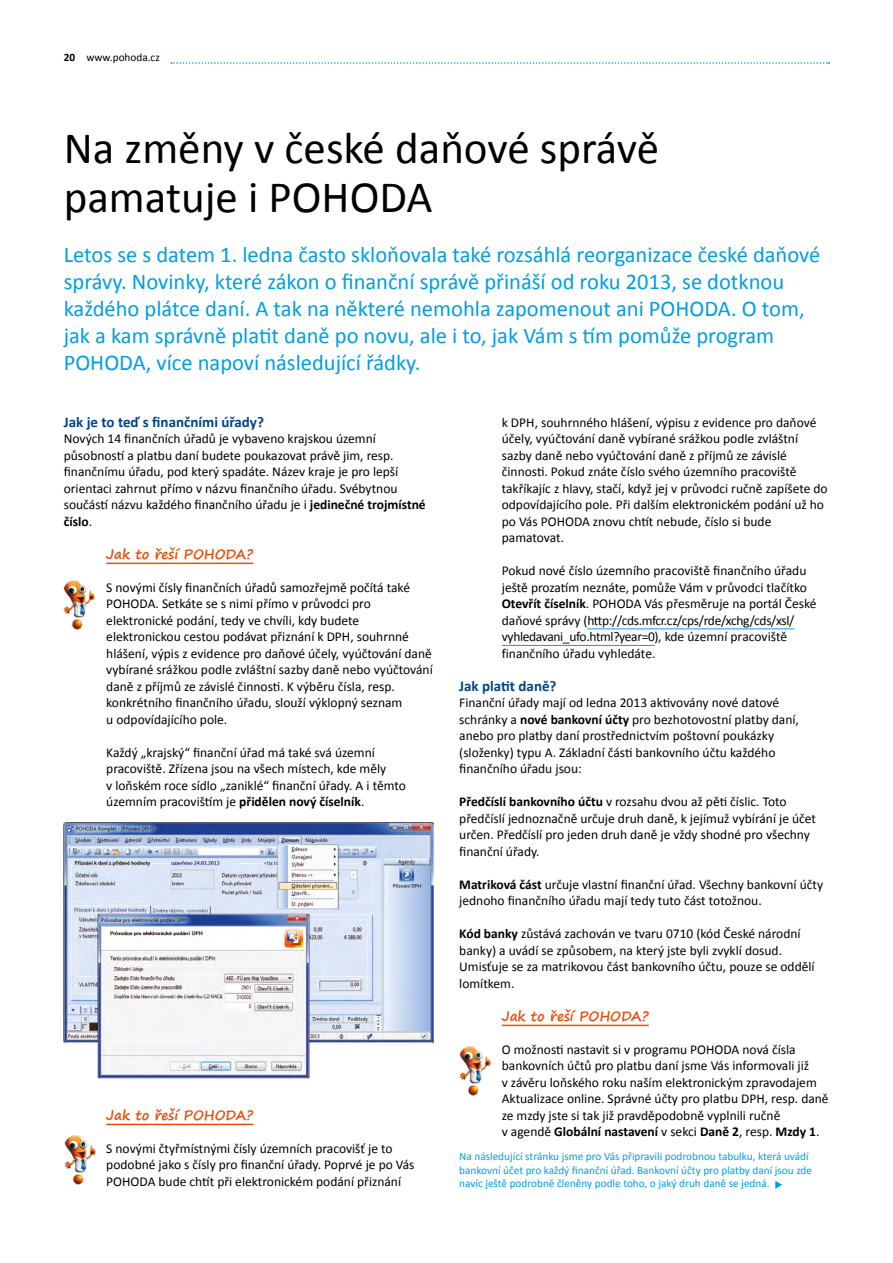
<style>
.page{position:relative;width:893px;height:1263px;background:#fff}
.page>*{position:absolute;margin:0;border:0;box-sizing:border-box;transform-origin:0 0}
.t1{font:45px/49.5px "Calibri";color:#000}
.t2{font:22.5px/27px "Calibri";color:#009ee3}
.t3{font:700 15px "Calibri";color:#004288}
.t4{font:13.5px/16.5px "Calibri";color:#000}
.t5{font:700 13.5px "Segoe Print";color:#e94d0a}
.t6{font:11.25px/13.5px "Calibri";color:#009ee3}
.t7{font:11.25px "Calibri";color:#000}
.s1{font-weight:700}
</style>
<div class="page">
<svg style="left:171px;top:62px;width:658px;height:2px"></svg>
<hr style="left:106px;top:563px;width:147px;height:1px;background:#e94d0a">
<hr style="left:106px;top:1124px;width:147px;height:1px;background:#e94d0a">
<hr style="left:587px;top:628px;width:207px;height:1px;background:#009ee3">
<hr style="left:502px;top:645px;width:153px;height:1px;background:#009ee3">
<hr style="left:502px;top:1025px;width:147px;height:1px;background:#e94d0a">
<img style="left:63px;top:580px;width:32px;height:50px">
<img style="left:64px;top:1135px;width:32px;height:50px">
<img style="left:459px;top:1046px;width:32px;height:50px">
<img style="left:64px;top:823px;width:370px;height:256px">
<svg style="left:775px;top:1181px;width:7px;height:8px"></svg>
<p class="t7" style="left:64px;top:50px;width:97px"><span class="s1">20</span> www.pohoda.cz</p>
<h1 class="t1" style="left:64px;top:121px;width:597px">Na změny v české daňové správě pamatuje i POHODA</h1>
<p class="t2" style="left:64px;top:240px;width:758px">Letos se s datem 1. ledna často skloňovala také rozsáhlá reorganizace české daňové správy. Novinky, které zákon o finanční správě přináší od roku 2013, se dotknou každého plátce daní. A tak na některé nemohla zapomenout ani POHODA. O tom, jak a kam správně platit daně po novu, ale i to, jak Vám s tím pomůže program POHODA, více napoví následující řádky.</p>
<p class="t3" style="left:64px;top:412px;width:202px">Jak je to teď s finančními úřady?</p>
<p class="t4" style="left:64px;top:430px;width:363px">Nových 14 finančních úřadů je vybaveno krajskou územní působností a platbu daní budete poukazovat právě jim, resp. finančnímu úřadu, pod který spadáte. Název kraje je pro lepší orientaci zahrnut přímo v názvu finančního úřadu. Svébytnou součástí názvu každého finančního úřadu je i <span class="s1">jedinečné trojmístné číslo</span>.</p>
<p class="t5" style="left:106px;top:542px;width:148px">Jak to řeší POHODA?</p>
<p class="t4" style="left:106px;top:578px;width:328px">S novými čísly finančních úřadů samozřejmě počítá také POHODA. Setkáte se s nimi přímo v průvodci pro elektronické podání, tedy ve chvíli, kdy budete elektronickou cestou podávat přiznání k DPH, souhrnné hlášení, výpis z evidence pro daňové účely, vyúčtování daně vybírané srážkou podle zvláštní sazby daně nebo vyúčtování daně z příjmů ze závislé činnosti. K výběru čísla, resp. konkrétního finančního úřadu, slouží výklopný seznam<br>u odpovídajícího pole.</p>
<p class="t4" style="left:106px;top:743px;width:301px">Každý „krajský“ finanční úřad má také svá územní pracoviště. Zřízena jsou na všech místech, kde měly<br>v loňském roce sídlo „zaniklé“ finanční úřady. A i těmto územním pracovištím je <span class="s1">přidělen nový číselník</span>.</p>
<p class="t5" style="left:106px;top:1103px;width:148px">Jak to řeší POHODA?</p>
<p class="t4" style="left:106px;top:1139px;width:310px">S novými čtyřmístnými čísly územních pracovišť je to podobné jako s čísly pro finanční úřady. Poprvé je po Vás<br>POHODA bude chtít při elektronickém podání přiznání</p>
<p class="t4" style="left:502px;top:413px;width:327px">k DPH, souhrnného hlášení, výpisu z evidence pro daňové účely, vyúčtování daně vybírané srážkou podle zvláštní sazby daně nebo vyúčtování daně z příjmů ze závislé činnosti. Pokud znáte číslo svého územního pracoviště takříkajíc z hlavy, stačí, když jej v průvodci ručně zapíšete do odpovídajícího pole. Při dalším elektronickém podání už ho po Vás POHODA znovu chtít nebude, číslo si bude pamatovat.</p>
<p class="t4" style="left:502px;top:562px;width:316px">Pokud nové číslo územního pracoviště finančního úřadu ještě prozatím neznáte, pomůže Vám v průvodci tlačítko <span class="s1">Otevřít číselník</span>. POHODA Vás přesměruje na portál České daňové správy (http://cds.mfcr.cz/cps/rde/xchg/cds/xsl/ vyhledavani_ufo.html?year=0), kde územní pracoviště finančního úřadu vyhledáte.</p>
<p class="t3" style="left:459px;top:676px;width:99px">Jak platit daně?</p>
<p class="t4" style="left:459px;top:694px;width:341px">Finanční úřady mají od ledna 2013 aktivovány nové datové schránky a <span class="s1">nové bankovní účty</span> pro bezhotovostní platby daní, anebo pro platby daní prostřednictvím poštovní poukázky (složenky) typu A. Základní části bankovního účtu každého finančního úřadu jsou:</p>
<p class="t4" style="left:459px;top:793px;width:358px"><span class="s1">Předčíslí bankovního účtu</span> v rozsahu dvou až pěti číslic. Toto předčíslí jednoznačně určuje druh daně, k jejímuž vybírání je účet určen. Předčíslí pro jeden druh daně je vždy shodné pro všechny finanční úřady.</p>
<p class="t4" style="left:459px;top:875px;width:365px"><span class="s1">Matriková část</span> určuje vlastní finanční úřad. Všechny bankovní účty jednoho finančního úřadu mají tedy tuto část totožnou.</p>
<p class="t4" style="left:459px;top:925px;width:357px"><span class="s1">Kód banky</span> zůstává zachován ve tvaru 0710 (kód České národní banky) a uvádí se způsobem, na který jste byli zvyklí dosud.<br>Umisťuje se za matrikovou část bankovního účtu, pouze se oddělí lomítkem.</p>
<p class="t5" style="left:502px;top:1004px;width:148px">Jak to řeší POHODA?</p>
<p class="t4" style="left:502px;top:1040px;width:328px">O možnosti nastavit si v programu POHODA nová čísla bankovních účtů pro platbu daní jsme Vás informovali již<br>v závěru loňského roku naším elektronickým zpravodajem Aktualizace online. Správné účty pro platbu DPH, resp. daně ze mzdy jste si tak již pravděpodobně vyplnili ručně<br>v agendě <span class="s1">Globální nastavení</span> v sekci <span class="s1">Daně 2</span>, resp. <span class="s1">Mzdy 1</span>.</p>
<p class="t6" style="left:459px;top:1149px;width:354px">Na následující stránku jsme pro Vás připravili podrobnou tabulku, která uvádí bankovní účet pro každý finanční úřad. Bankovní účty pro platby daní jsou zde navíc ještě podrobně členěny podle toho, o jaký druh daně se jedná.</p>
</div>
